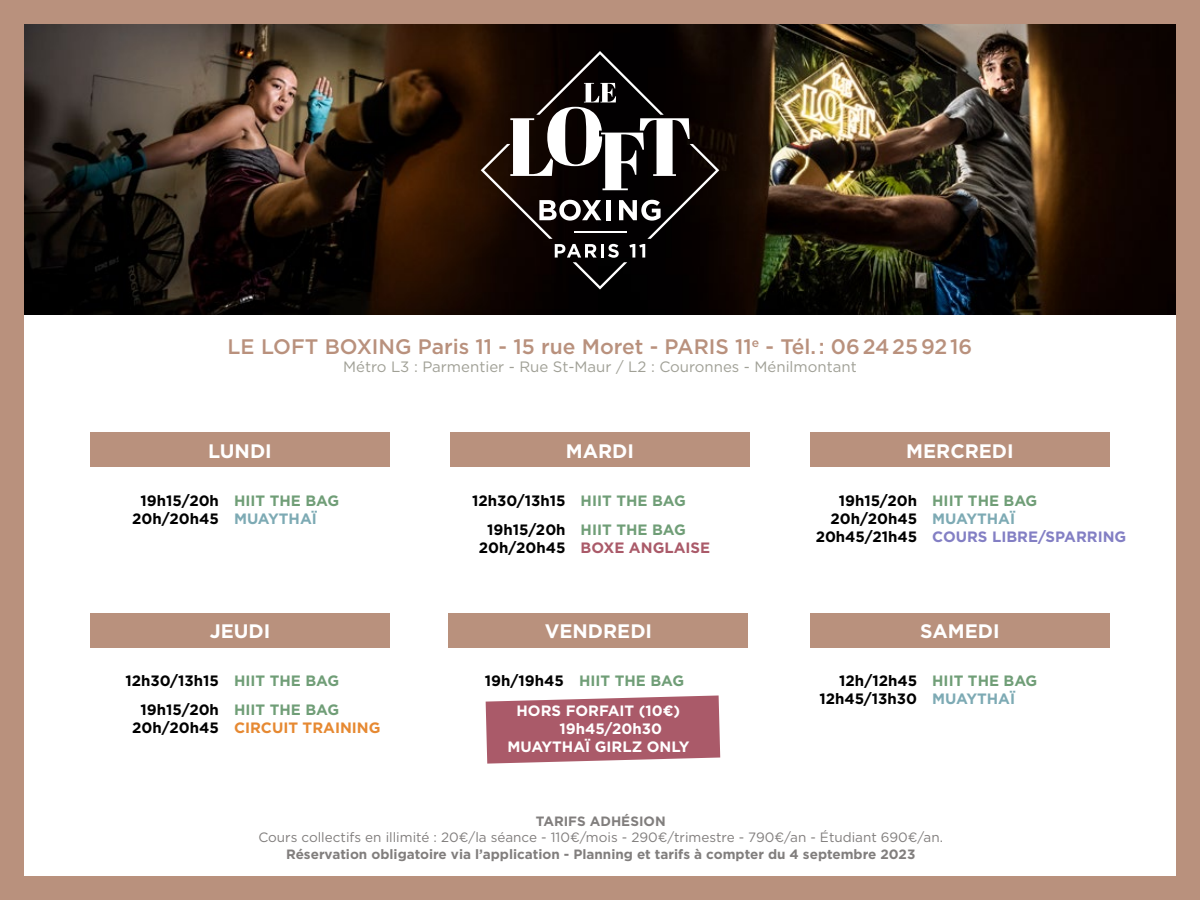
<style>
.page{position:relative;width:1200px;height:900px;background:#fff}
.page>*{position:absolute;margin:0;border:0;box-sizing:border-box;transform-origin:0 0}
.t1{font:500 21px "Gotham";color:#b9917d}
.t2{font:700 19.5px "Gotham";color:#fff}
.t3{font:700 15px "Gotham";color:#709e77}
.t4{font:700 15px "Gotham";color:#000}
.t5{font:15px "Gotham";color:#a0a096}
.t6{font:700 15px "Gotham";color:#fff}
.t7{font:700 15px "Gotham";color:#837fc4}
.t8{font:700 15px "Gotham";color:#e68932}
.t9{font:700 15px "Gotham";color:#aa5a69}
.t10{font:700 13.5px "Gotham";color:#817e7d}
.t11{font:13.5px "Gotham";color:#817e7d}
.s1{color:#000}
.s2{color:#7daab4}
.s3{color:#709e77}
</style>
<div class="page">
<img style="left:25px;top:25px;width:1150px;height:290px">
<div style="left:0;top:0;width:1200px;height:900px;border:24px solid #b9917d"></div>
<svg style="left:481px;top:51px;width:238px;height:239px;background:#302927"></svg>
<svg style="left:486px;top:695px;width:234px;height:69px;background:#b26b78"></svg>
<div style="left:90px;top:433px;width:300px;height:34px;background:#b9917d"></div>
<div style="left:448px;top:613px;width:300px;height:35px;background:#b9917d"></div>
<div style="left:450px;top:433px;width:300px;height:34px;background:#b9917d"></div>
<div style="left:90px;top:613px;width:300px;height:35px;background:#b9917d"></div>
<div style="left:810px;top:613px;width:300px;height:35px;background:#b9917d"></div>
<div style="left:810px;top:433px;width:300px;height:34px;background:#b9917d"></div>
<p class="t1" style="left:228px;top:333px;width:746px">LE LOFT BOXING Paris 11 - 15 rue Moret - PARIS 11<sup>e</sup> - Tél. : 06 24 25 92 16</p>
<p class="t5" style="left:343px;top:357px;width:515px">Métro L3 : Parmentier - Rue St-Maur / L2 : Couronnes - Ménilmontant</p>
<p class="t2" style="left:208px;top:438px;width:65px">LUNDI</p>
<p class="t3" style="left:141px;top:491px;width:200px"><span class="s1">19h15/20h</span> HIIT THE BAG</p>
<p class="t4" style="left:132px;top:509px;width:186px">20h/20h45 <span class="s2">MUAYTHAÏ</span></p>
<p class="t2" style="left:566px;top:438px;width:70px">MARDI</p>
<p class="t4" style="left:472px;top:491px;width:215px">12h30/13h15 <span class="s3">HIIT THE BAG</span></p>
<p class="t3" style="left:487px;top:519px;width:200px"><span class="s1">19h15/20h</span> HIIT THE BAG</p>
<p class="t9" style="left:479px;top:537px;width:233px"><span class="s1">20h/20h45</span> BOXE ANGLAISE</p>
<p class="t2" style="left:906px;top:438px;width:109px">MERCREDI</p>
<p class="t3" style="left:839px;top:491px;width:200px"><span class="s1">19h15/20h</span> HIIT THE BAG</p>
<p class="t4" style="left:831px;top:509px;width:186px">20h/20h45 <span class="s2">MUAYTHAÏ</span></p>
<p class="t7" style="left:816px;top:527px;width:312px"><span class="s1">20h45/21h45</span> COURS LIBRE/SPARRING</p>
<p class="t2" style="left:210px;top:618px;width:62px">JEUDI</p>
<p class="t2" style="left:920px;top:618px;width:81px">SAMEDI</p>
<p class="t2" style="left:545px;top:618px;width:109px">VENDREDI</p>
<p class="t4" style="left:125px;top:671px;width:215px">12h30/13h15 <span class="s3">HIIT THE BAG</span></p>
<p class="t3" style="left:141px;top:700px;width:200px"><span class="s1">19h15/20h</span> HIIT THE BAG</p>
<p class="t8" style="left:132px;top:718px;width:250px"><span class="s1">20h/20h45</span> CIRCUIT TRAINING</p>
<p class="t3" style="left:485px;top:671px;width:201px"><span class="s1">19h/19h45</span> HIIT THE BAG</p>
<p class="t6" style="left:517px;top:701px;width:165px">HORS FORFAIT (10€)</p>
<p class="t6" style="left:560px;top:719px;width:104px">19h45/20h30</p>
<p class="t6" style="left:507px;top:737px;width:184px">MUAYTHAÏ GIRLZ ONLY</p>
<p class="t3" style="left:839px;top:671px;width:200px"><span class="s1">12h/12h45</span> HIIT THE BAG</p>
<p class="t4" style="left:819px;top:689px;width:197px">12h45/13h30 <span class="s2">MUAYTHAÏ</span></p>
<p class="t10" style="left:536px;top:812px;width:131px">TARIFS ADHÉSION</p>
<p class="t11" style="left:258px;top:829px;width:686px">Cours collectifs en illimité : 20€/la séance - 110€/mois - 290€/trimestre - 790€/an - Étudiant 690€/an.</p>
<p class="t10" style="left:286px;top:845px;width:631px">Réservation obligatoire via l’application - Planning et tarifs à compter du 4 septembre 2023</p>
</div>
